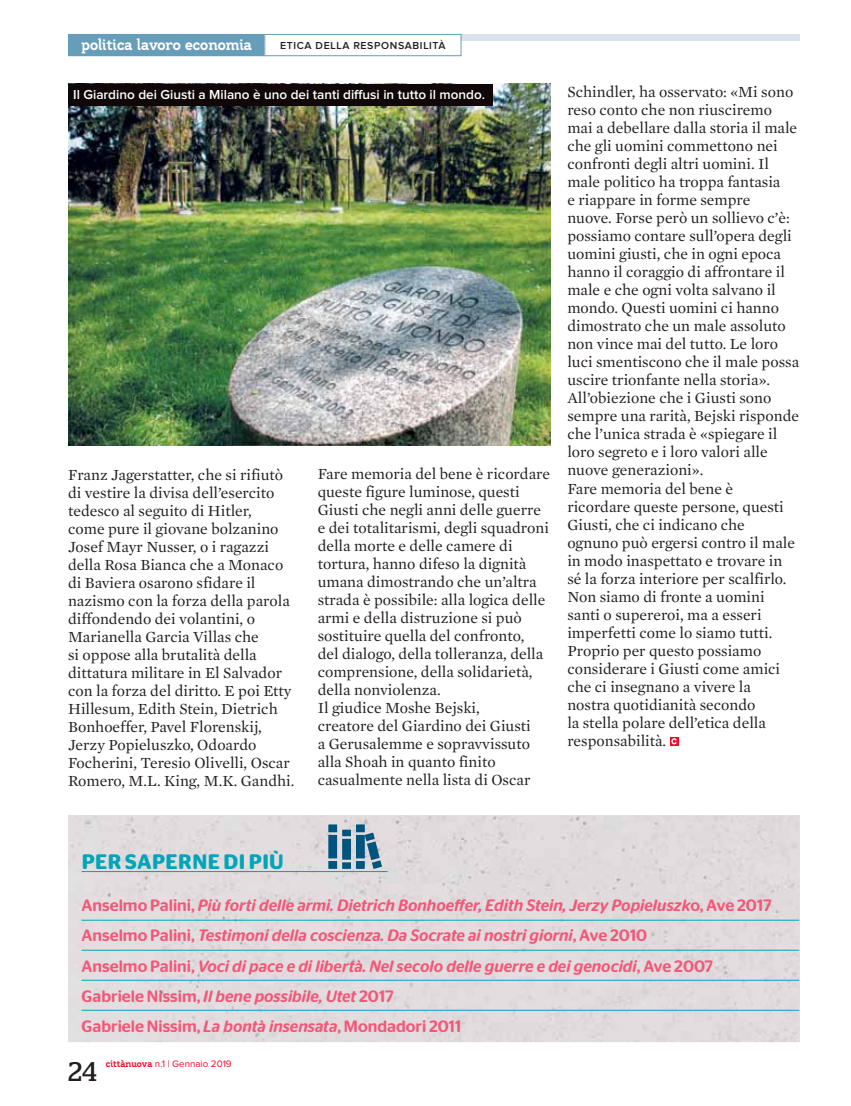
<style>
.page{position:relative;width:851px;height:1106px;background:#fff}
.page>*{position:absolute;margin:0;border:0;box-sizing:border-box;transform-origin:0 0}
.t1{font:27px "Stag";color:#231f20}
.t2{font:600 21px "Stag Sans Round";letter-spacing:.02em;color:#00a5bc}
.t3{font:italic 500 16.5px/30px "Stag Sans Round";color:#f45778}
.t4{font:15.75px/18px "Mercury Text G1 Roman";color:#231f20}
.t5{font:700 15.75px "Elderfield";color:#fff}
.t6{font:600 13.5px "Proxima Nova";color:#fff}
.t7{font:600 10.5px "Proxima Nova";letter-spacing:.06em;color:#231f20}
.t8{font:9.75px "Proxima Nova";color:#f10b29}
.s1{font-style:normal}
.s2{font-family:"Elderfield";font-weight:700}
</style>
<div class="page">
<div style="left:311px;top:34px;width:488px;height:6px;background:#d9e2ea"></div>
<div style="left:68px;top:34px;width:197px;height:22px;background:#669db9"></div>
<div style="left:265px;top:34px;width:196px;height:22px;background:#fff"></div>
<div style="left:264px;top:34px;width:197px;height:22px;border:1px solid #669db9"></div>
<svg style="left:670px;top:737px;width:8px;height:8px"></svg>
<svg style="left:671px;top:738px;width:5px;height:6px"></svg>
<img style="left:69px;top:84px;width:481px;height:361px">
<div style="left:68px;top:815px;width:731px;height:227px;background:#e1dcde"></div>
<hr style="left:82px;top:871px;width:305px;height:1px;background:#00a5bc">
<hr style="left:81px;top:919px;width:718px;height:1px;background:#00a5bc">
<hr style="left:81px;top:949px;width:718px;height:1px;background:#00a5bc">
<hr style="left:81px;top:979px;width:718px;height:1px;background:#00a5bc">
<hr style="left:81px;top:1009px;width:718px;height:1px;background:#00a5bc">
<svg style="left:328px;top:824px;width:54px;height:45px;background:#6c95ab"></svg>
<div style="left:69px;top:84px;width:423px;height:21px;background:#0f0708"></div>
<p class="t5" style="left:81px;top:37px;width:172px">politica lavoro economia</p>
<p class="t7" style="left:280px;top:42px;width:167px">ETICA DELLA RESPONSABILITÀ</p>
<p class="t6" style="left:73px;top:90px;width:413px">Il Giardino dei Giusti a Milano è uno dei tanti diffusi in tutto il mondo.</p>
<p class="t4" style="left:68px;top:466px;width:228px">Franz Jagerstatter, che si rifiutò di vestire la divisa dell’esercito tedesco al seguito di Hitler,<br>come pure il giovane bolzanino<br>Josef Mayr Nusser, o i ragazzi della Rosa Bianca che a Monaco di Baviera osarono sfidare il nazismo con la forza della parola diffondendo dei volantini, o<br>Marianella Garcia Villas che<br>si oppose alla brutalità della dittatura militare in El Salvador con la forza del diritto. E poi Etty<br>Hillesum, Edith Stein, Dietrich<br>Bonhoeffer, Pavel Florenskij,<br>Jerzy Popieluszko, Odoardo<br>Focherini, Teresio Olivelli, Oscar<br>Romero, M.L. King, M.K. Gandhi.</p>
<p class="t4" style="left:317px;top:465px;width:234px">Fare memoria del bene è ricordare queste figure luminose, questi<br>Giusti che negli anni delle guerre e dei totalitarismi, degli squadroni della morte e delle camere di tortura, hanno difeso la dignità umana dimostrando che un’altra strada è possibile: alla logica delle armi e della distruzione si può sostituire quella del confronto,<br>del dialogo, della tolleranza, della comprensione, della solidarietà, della nonviolenza.<br>Il giudice Moshe Bejski,<br>creatore del Giardino dei Giusti<br>a Gerusalemme e sopravvissuto alla Shoah in quanto finito casualmente nella lista di Oscar</p>
<p class="t4" style="left:567px;top:83px;width:233px">Schindler, ha osservato: «Mi sono reso conto che non riusciremo mai a debellare dalla storia il male che gli uomini commettono nei confronti degli altri uomini. Il male politico ha troppa fantasia<br>e riappare in forme sempre<br>nuove. Forse però un sollievo c’è: possiamo contare sull’opera degli uomini giusti, che in ogni epoca hanno il coraggio di affrontare il male e che ogni volta salvano il mondo. Questi uomini ci hanno dimostrato che un male assoluto non vince mai del tutto. Le loro luci smentiscono che il male possa uscire trionfante nella storia».<br>All’obiezione che i Giusti sono sempre una rarità, Bejski risponde che l’unica strada è «spiegare il loro segreto e i loro valori alle nuove generazioni».<br>Fare memoria del bene è ricordare queste persone, questi<br>Giusti, che ci indicano che ognuno può ergersi contro il male in modo inaspettato e trovare in sé la forza interiore per scalfirlo.<br>Non siamo di fronte a uomini santi o supereroi, ma a esseri imperfetti come lo siamo tutti.<br>Proprio per questo possiamo considerare i Giusti come amici che ci insegnano a vivere la<br>nostra quotidianità secondo<br>la stella polare dell’etica della responsabilità.</p>
<h2 class="t2" style="left:82px;top:854px;width:204px">PER SAPERNE DI PIÙ</h2>
<p class="t3" style="left:81px;top:892px;width:691px"><span class="s1">Anselmo Palini,</span> Più forti delle armi. Dietrich Bonhoeffer, Edith Stein, Jerzy Popieluszk<span class="s1">o, Ave 2017<br>Anselmo Palini,</span> Testimoni della coscienza. Da Socrate ai nostri giorni<span class="s1">, Ave 2010<br>Anselmo Palini,</span> Voci di pace e di libertà. Nel secolo delle guerre e dei genocidi<span class="s1">, Ave 2007<br>Gabriele Nissim,</span> Il bene possibile, Utet <span class="s1">2017<br>Gabriele Nissim,</span> La bontà insensata<span class="s1">, Mondadori 2011</span></p>
<h1 class="t1" style="left:68px;top:1061px;width:30px">24</h1>
<p class="t8" style="left:106px;top:1060px;width:127px"><span class="s2">cittànuova</span> n.1 | Gennaio 2019</p>
</div>
